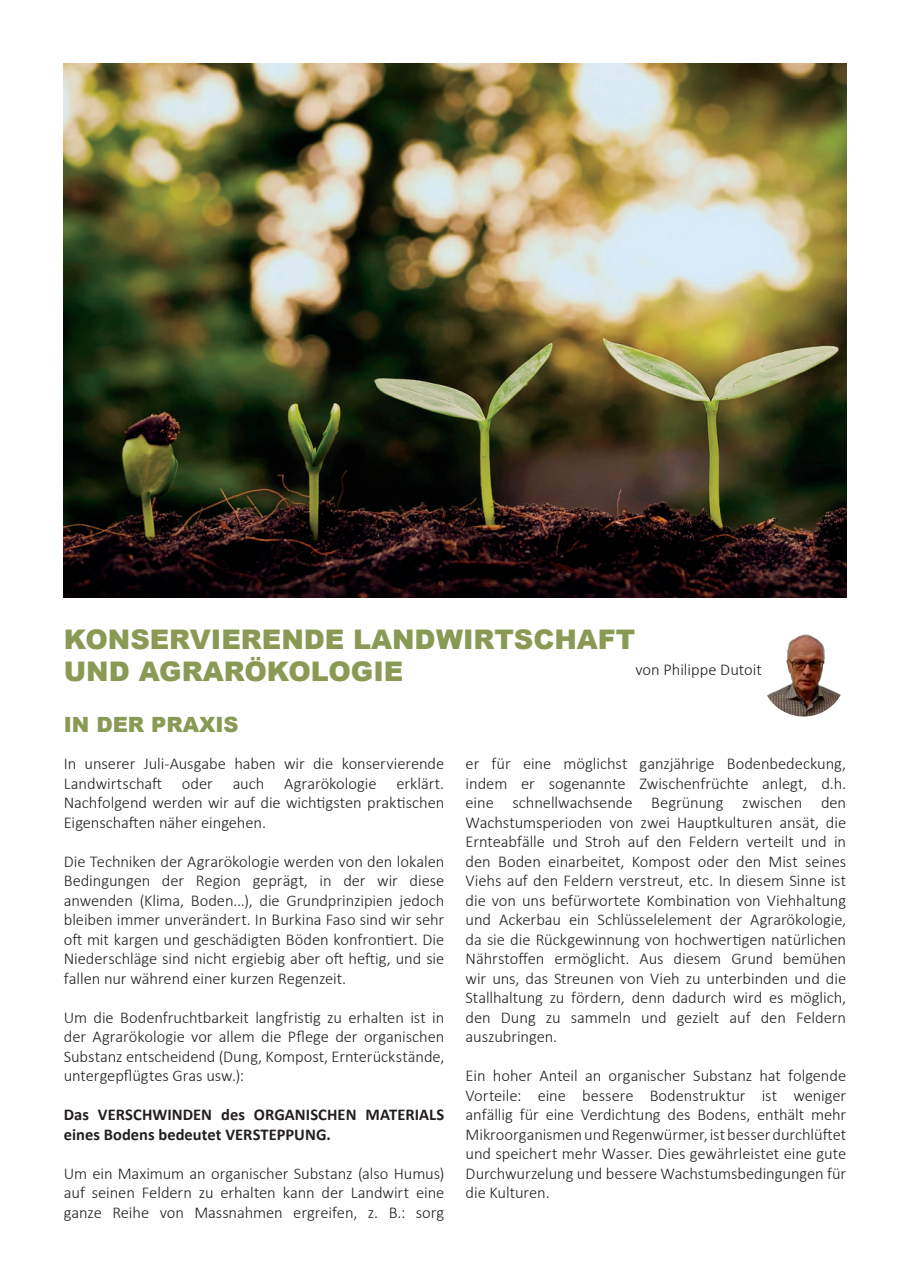
<style>
.page{position:relative;width:910px;height:1280px;background:#fff}
.page>*{position:absolute;margin:0;border:0;box-sizing:border-box;transform-origin:0 0}
.t1{font:900 27px/32.4px "Arial";color:#889a53}
.t2{font:900 21px "Arial";color:#889a53}
.t3{font:300 16.5px/19.5px "Calibri";letter-spacing:-.005em;color:#231f20;text-align:justify}
.t4{font:700 16.5px/19.5px "Calibri";letter-spacing:.005em;color:#231f20}
</style>
<div class="page">
<img style="left:64px;top:64px;width:782px;height:534px">
<img style="left:761px;top:631px;width:85px;height:85px;border-radius:43px">
<h1 class="t1" style="left:64px;top:622px;width:573px">KONSERVIERENDE LANDWIRTSCHAFT<br>UND AGRARÖKOLOGIE</h1>
<p class="t2" style="left:64px;top:709px;width:176px">IN DER PRAXIS</p>
<p class="t3" style="left:635px;top:659px;width:128px">von Philippe Dutoit</p>
<p class="t3" style="left:64px;top:753px;width:382px">In unserer Juli-Ausgabe haben wir die konservierende Landwirtschaft oder auch Agrarökologie erklärt.<br>Nachfolgend werden wir auf die wichtigsten praktischen Eigenschaften näher eingehen.</p>
<p class="t3" style="left:64px;top:851px;width:382px">Die Techniken der Agrarökologie werden von den lokalen Bedingungen der Region geprägt, in der wir diese anwenden (Klima, Boden...), die Grundprinzipien jedoch bleiben immer unverändert. In Burkina Faso sind wir sehr oft mit kargen und geschädigten Böden konfrontiert. Die Niederschläge sind nicht ergiebig aber oft heftig, und sie fallen nur während einer kurzen Regenzeit.</p>
<p class="t3" style="left:64px;top:1007px;width:382px">Um die Bodenfruchtbarkeit langfristig zu erhalten ist in der Agrarökologie vor allem die Pflege der organischen Substanz entscheidend (Dung, Kompost, Ernterückstände, untergepflügtes Gras usw.):</p>
<p class="t4" style="left:64px;top:1105px;width:382px">Das VERSCHWINDEN des ORGANISCHEN MATERIALS eines Bodens bedeutet VERSTEPPUNG.</p>
<p class="t3" style="left:64px;top:1163px;width:382px">Um ein Maximum an organischer Substanz (also Humus) auf seinen Feldern zu erhalten kann der Landwirt eine ganze Reihe von Massnahmen ergreifen, z. B.: sorg</p>
<p class="t3" style="left:466px;top:753px;width:382px">er für eine möglichst ganzjährige Bodenbedeckung, indem er sogenannte Zwischenfrüchte anlegt, d.h. eine schnellwachsende Begrünung zwischen den Wachstumsperioden von zwei Hauptkulturen ansät, die Ernteabfälle und Stroh auf den Feldern verteilt und in den Boden einarbeitet, Kompost oder den Mist seines Viehs auf den Feldern verstreut, etc. In diesem Sinne ist die von uns befürwortete Kombination von Viehhaltung und Ackerbau ein Schlüsselelement der Agrarökologie, da sie die Rückgewinnung von hochwertigen natürlichen Nährstoffen ermöglicht. Aus diesem Grund bemühen wir uns, das Streunen von Vieh zu unterbinden und die Stallhaltung zu fördern, denn dadurch wird es möglich, den Dung zu sammeln und gezielt auf den Feldern auszubringen.</p>
<p class="t3" style="left:466px;top:1065px;width:382px">Ein hoher Anteil an organischer Substanz hat folgende Vorteile: eine bessere Bodenstruktur ist weniger anfällig für eine Verdichtung des Bodens, enthält mehr Mikroorganismen und Regenwürmer, ist besser durchlüftet und speichert mehr Wasser. Dies gewährleistet eine gute Durchwurzelung und bessere Wachstumsbedingungen für die Kulturen.</p>
</div>
